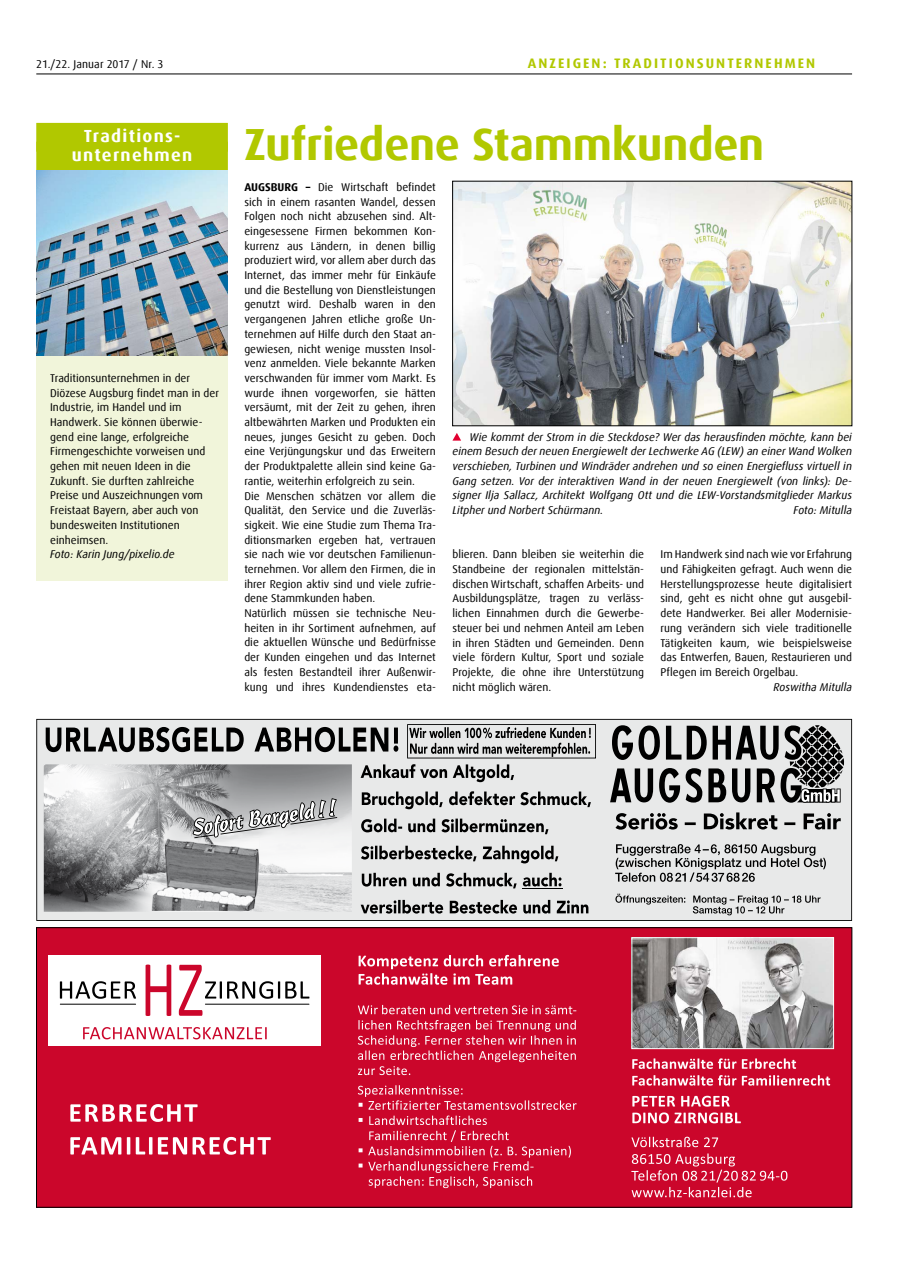
<style>
.page{position:relative;width:908px;height:1276px;background:#fff}
.page>*{position:absolute;margin:0;border:0;box-sizing:border-box;transform-origin:0 0}
.t1{font:700 45px "Dax Offc Pro";letter-spacing:-.005em;color:#b1c800}
.t2{font:700 17.5px/18.8px "Dax Offc Pro";letter-spacing:.075em;color:#fff;text-align:center}
.t3{font:700 13.75px "Dax Offc Pro";letter-spacing:.15em;color:#b1c800}
.t4{font:11.25px/14.8px "Dax Offc Pro";color:#000}
.t5{font:italic 11.25px/14.8px "Dax Offc Pro";color:#000;text-align:justify}
.s1{font-weight:700}
</style>
<div class="page">
<hr style="left:36px;top:74px;width:815px;height:1px;background:#000">
<div style="left:36px;top:123px;width:192px;height:457px;background:#f1f5da"></div>
<div style="left:36px;top:123px;width:192px;height:29px;background:#b1c800"></div>
<div style="left:36px;top:142px;width:192px;height:28px;background:#b1c800"></div>
<img style="left:36px;top:170px;width:192px;height:186px">
<div style="left:36px;top:719px;width:815px;height:202px;background:#e8e9e9"></div>
<svg style="left:615px;top:812px;width:225px;height:17px;background:#999"></svg>
<svg style="left:615px;top:844px;width:210px;height:38px;background:#b3b4b4"></svg>
<svg style="left:615px;top:893px;width:205px;height:22px;background:#c4c5c5"></svg>
<svg style="left:609px;top:725px;width:234px;height:78px;background:#858585"></svg>
<svg style="left:407px;top:724px;width:188px;height:34px;background:#a8a8a8"></svg>
<hr style="left:522px;top:888px;width:40px;height:1px;background:#000">
<svg style="left:360px;top:764px;width:154px;height:18px;background:#a3a3a3"></svg>
<svg style="left:361px;top:791px;width:229px;height:18px;background:#a1a2a2"></svg>
<svg style="left:361px;top:818px;width:187px;height:16px;background:#9a9b9b"></svg>
<svg style="left:361px;top:845px;width:197px;height:18px;background:#9f9f9f"></svg>
<svg style="left:361px;top:873px;width:155px;height:15px;background:#999"></svg>
<svg style="left:522px;top:873px;width:39px;height:13px"></svg>
<svg style="left:360px;top:900px;width:228px;height:13px;background:#8e8e8e"></svg>
<hr style="left:224px;top:726px;width:1px;height:185px;background:#e8e9e9">
<hr style="left:602px;top:726px;width:1px;height:185px;background:#e8e9e9">
<img style="left:44px;top:764px;width:308px;height:147px">
<svg style="left:46px;top:727px;width:352px;height:25px;background:#7d7d7d"></svg>
<img style="left:151px;top:837px;width:108px;height:74px">
<svg style="left:192px;top:798px;width:145px;height:40px;background:#b1b1b2"></svg>
<div style="left:36px;top:927px;width:815px;height:280px;background:#cb062b"></div>
<div style="left:48px;top:956px;width:272px;height:90px;background:#fff"></div>
<svg style="left:83px;top:1027px;width:183px;height:12px"></svg>
<svg style="left:60px;top:964px;width:249px;height:52px"></svg>
<svg style="left:631px;top:1153px;width:156px;height:44px"></svg>
<svg style="left:631px;top:1136px;width:86px;height:11px"></svg>
<svg style="left:632px;top:1112px;width:108px;height:11px"></svg>
<svg style="left:632px;top:1095px;width:97px;height:11px"></svg>
<svg style="left:632px;top:1075px;width:197px;height:10px"></svg>
<svg style="left:632px;top:1058px;width:163px;height:11px"></svg>
<svg style="left:358px;top:1115px;width:212px;height:73px"></svg>
<svg style="left:358px;top:1085px;width:218px;height:24px"></svg>
<svg style="left:358px;top:1020px;width:217px;height:55px"></svg>
<svg style="left:357px;top:1005px;width:219px;height:9px"></svg>
<svg style="left:358px;top:955px;width:200px;height:29px"></svg>
<svg style="left:70px;top:1137px;width:200px;height:17px"></svg>
<svg style="left:70px;top:1104px;width:127px;height:18px"></svg>
<img style="left:633px;top:939px;width:198px;height:107px">
<div style="left:631px;top:937px;width:202px;height:111px;border:1px solid #fff"></div>
<img style="left:454px;top:183px;width:395px;height:241px">
<div style="left:452px;top:181px;width:399px;height:245px;border:1px solid #000"></div>
<svg style="left:452px;top:433px;width:9px;height:8px"></svg>
<p class="t4" style="left:36px;top:57px;width:129px">21./22. Januar 2017 / Nr. 3</p>
<p class="t3" style="left:527px;top:55px;width:289px">ANZEIGEN: TRADITIONSUNTERNEHMEN</p>
<h2 class="t2" style="left:72px;top:127px;width:122px">Traditions&shy;unternehmen</h2>
<p class="t4" style="left:50px;top:371px;width:170px">Traditionsunternehmen in der<br>Diözese Augsburg findet man in der<br>Industrie, im Handel und im<br>Handwerk. Sie können überwie&shy;gend eine lange, erfolgreiche<br>Firmengeschichte vorweisen und gehen mit neuen Ideen in die<br>Zukunft. Sie durften zahlreiche<br>Preise und Auszeichnungen vom<br>Freistaat Bayern, aber auch von bundesweiten Institutionen einheimsen.</p>
<p class="t5" style="left:50px;top:547px;width:126px">Foto: Karin Jung/pixelio.de</p>
<h1 class="t1" style="left:244px;top:115px;width:521px">Zufriedene Stammkunden</h1>
<p class="t4" style="left:244px;top:180px;width:193px"><span class="s1">AUGSBURG –</span> Die Wirtschaft befindet sich in einem rasanten Wandel, dessen Folgen noch nicht abzusehen sind. Alt&shy;eingesessene Firmen bekommen Kon&shy;kurrenz aus Ländern, in denen billig produziert wird, vor allem aber durch das Internet, das immer mehr für Einkäufe und die Bestellung von Dienstleistungen genutzt wird. Deshalb waren in den vergangenen Jahren etliche große Un&shy;ternehmen auf Hilfe durch den Staat an&shy;gewiesen, nicht wenige mussten Insol&shy;venz anmelden. Viele bekannte Marken verschwanden für immer vom Markt. Es wurde ihnen vorgeworfen, sie hätten versäumt, mit der Zeit zu gehen, ihren altbewährten Marken und Produkten ein neues, junges Gesicht zu geben. Doch eine Verjüngungskur und das Erweitern der Produktpalette allein sind keine Ga&shy;rantie, weiterhin erfolgreich zu sein.<br>Die Menschen schätzen vor allem die Qualität, den Service und die Zuverläs&shy;sigkeit. Wie eine Studie zum Thema Tra&shy;ditionsmarken ergeben hat, vertrauen sie nach wie vor deutschen Familienun&shy;ternehmen. Vor allem den Firmen, die in ihrer Region aktiv sind und viele zufrie&shy;dene Stammkunden haben.<br>Natürlich müssen sie technische Neu&shy;heiten in ihr Sortiment aufnehmen, auf die aktuellen Wünsche und Bedürfnisse der Kunden eingehen und das Internet als festen Bestandteil ihrer Außenwir&shy;kung und ihres Kundendienstes eta-</p>
<p class="t5" style="left:452px;top:429px;width:401px;text-indent:17px">Wie kommt der Strom in die Steckdose? Wer das herausfinden möchte, kann bei einem Besuch der neuen Energiewelt der Lechwerke AG (LEW) an einer Wand Wolken verschieben, Turbinen und Windräder andrehen und so einen Energiefluss virtuell in Gang setzen. Vor der interaktiven Wand in der neuen Energiewelt (von links): De&shy;signer Ilja Sallacz, Architekt Wolfgang Ott und die LEW-Vorstandsmitglieder Markus Litpher und Norbert Schürmann.</p>
<p class="t5" style="left:793px;top:503px;width:60px">Foto: Mitulla</p>
<p class="t4" style="left:452px;top:547px;width:193px;text-align:justify">blieren. Dann bleiben sie weiterhin die Standbeine der regionalen mittelstän&shy;dischen Wirtschaft, schaffen Arbeits- und Ausbildungsplätze, tragen zu verläss&shy;lichen Einnahmen durch die Gewerbe&shy;steuer bei und nehmen Anteil am Leben in ihren Städten und Gemeinden. Denn viele fördern Kultur, Sport und soziale Projekte, die ohne ihre Unterstützung nicht möglich wären.</p>
<p class="t4" style="left:660px;top:547px;width:193px;text-align:justify">Im Handwerk sind nach wie vor Erfahrung und Fähigkeiten gefragt. Auch wenn die Herstellungsprozesse heute digitalisiert sind, geht es nicht ohne gut ausgebil&shy;dete Handwerker. Bei aller Modernisie&shy;rung verändern sich viele traditionelle Tätigkeiten kaum, wie beispielsweise das Entwerfen, Bauen, Restaurieren und Pflegen im Bereich Orgelbau.</p>
<p class="t5" style="left:773px;top:679px;width:80px">Roswitha Mitulla</p>
</div>
